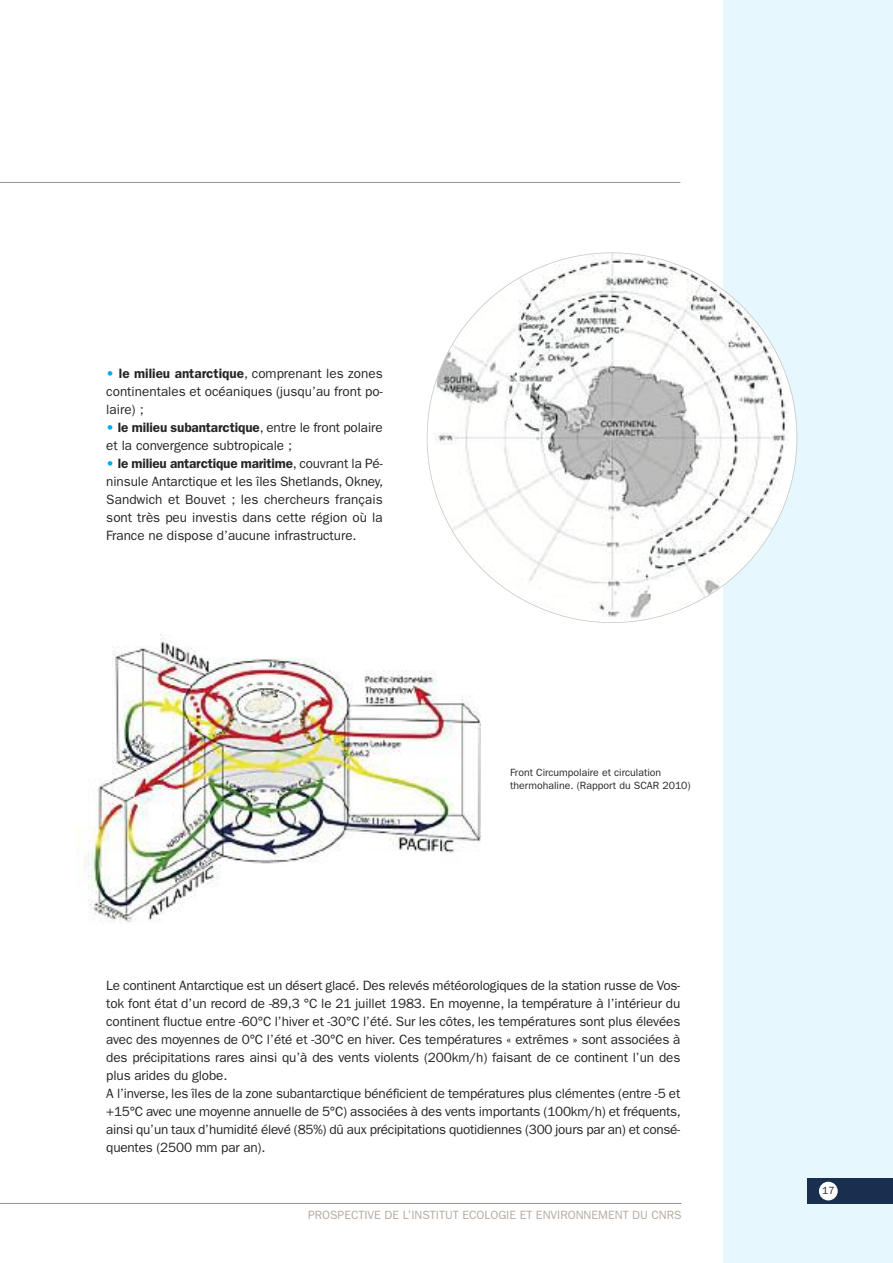
<style>
.page{position:relative;width:893px;height:1263px;background:#fff}
.page>*{position:absolute;margin:0;border:0;box-sizing:border-box;transform-origin:0 0}
.t1{font:13.5px/18px "Franklin Gothic";letter-spacing:-.01em;color:#272627;text-align:justify}
.t2{font:12px "Franklin Gothic";color:#b6aba1}
.t3{font:10.5px/12.6px "Franklin Gothic";color:#272627}
.s1{font-weight:800;color:#00aded}
.s2{font-weight:600}
</style>
<div class="page">
<div style="left:723px;top:0;width:170px;height:1263px;background:#e6f7fd"></div>
<hr style="left:0;top:1203px;width:681px;height:1px;background:#939393">
<div style="left:808px;top:1178px;width:85px;height:25px;background:#1a2e4f"></div>
<div style="left:819px;top:1182px;width:19px;height:18px;background:#fff;border-radius:50%"></div>
<hr style="left:0;top:182px;width:680px;height:1px;background:#939393">
<img style="left:77px;top:639px;width:403px;height:284px">
<img style="left:434px;top:255px;width:354px;height:366px">
<p class="t1" style="left:106px;top:365px;width:278px"><span class="s1">•</span> <span class="s2">le milieu antarctique</span>, comprenant les zones continentales et océaniques (jusqu’au front po&shy;laire) ;</p>
<p class="t1" style="left:106px;top:419px;width:278px"><span class="s1">•</span> <span class="s2">le milieu subantarctique</span>, entre le front polaire et la convergence subtropicale ;</p>
<p class="t1" style="left:106px;top:455px;width:279px"><span class="s1">•</span> <span class="s2">le milieu antarctique maritime</span>, couvrant la Pé&shy;ninsule Antarctique et les îles Shetlands, Okney, Sandwich et Bouvet ; les chercheurs français sont très peu investis dans cette région où la France ne dispose d’aucune infrastructure.</p>
<p class="t3" style="left:510px;top:767px;width:182px">Front Circumpolaire et circulation thermohaline. (Rapport du SCAR 2010)</p>
<p class="t1" style="left:106px;top:977px;width:576px;text-align:left">Le continent Antarctique est un désert glacé. Des relevés météorologiques de la station russe de Vos&shy;tok font état d’un record de -89,3 °C le 21 juillet 1983. En moyenne, la température à l’intérieur du continent fluctue entre -60°C l’hiver et -30°C l’été. Sur les côtes, les températures sont plus élevées avec des moyennes de 0°C l’été et -30°C en hiver. Ces températures « extrêmes » sont associées à des précipitations rares ainsi qu’à des vents violents (200km/h) faisant de ce continent l’un des plus arides du globe.<br>A l’inverse, les îles de la zone subantarctique bénéficient de températures plus clémentes (entre -5 et +15°C avec une moyenne annuelle de 5°C) associées à des vents importants (100km/h) et fréquents, ainsi qu’un taux d’humidité élevé (85%) dû aux précipitations quotidiennes (300 jours par an) et consé&shy;quentes (2500 mm par an).</p>
<p class="t2" style="left:308px;top:1211px;width:375px">PROSPECTIVE DE L’INSTITUT ECOLOGIE ET ENVIRONNEMENT DU CNRS</p>
<p class="t3" style="left:822px;top:1185px;width:14px">17</p>
</div>
